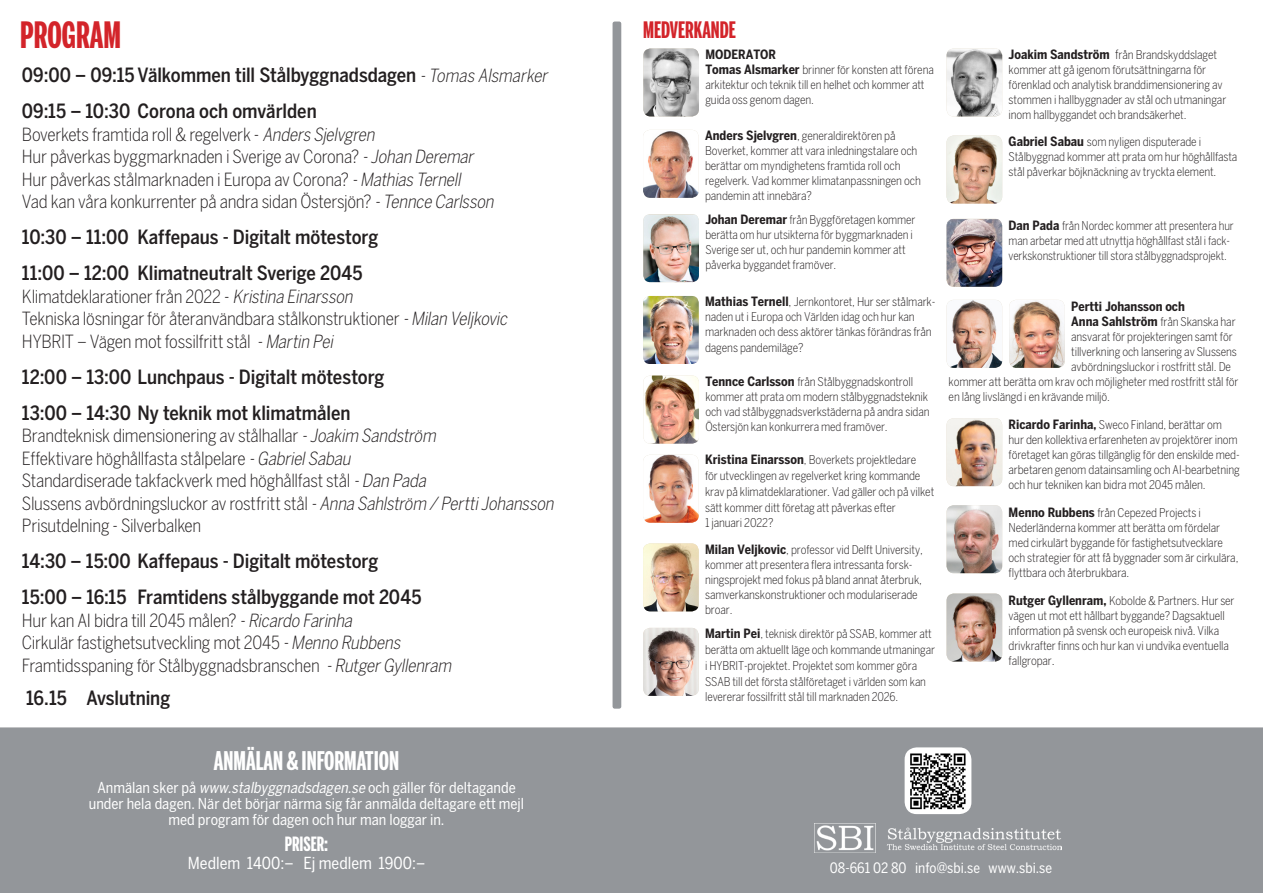
<style>
.page{position:relative;width:1263px;height:893px;background:#fff}
.page>*{position:absolute;margin:0;border:0;box-sizing:border-box;transform-origin:0 0}
.t1{font:700 36px "Benton Sans Extra Comp";color:#d3242a}
.t2{font:700 25.5px "Benton Sans Extra Comp";color:#fff}
.t3{font:700 22.5px "Benton Sans Extra Comp";color:#d3242a}
.t4{font:500 condensed 19.5px/36px "Benton Sans";color:#231f20}
.t5{font:700 19.5px "Benton Sans Extra Comp";color:#fff}
.t6{font:300 condensed 18px/22.5px "Benton Sans";letter-spacing:-.015em;color:#231f20}
.t7{font:condensed 16.5px "Benton Sans";color:#fff}
.t8{font:condensed 15px/15.8px "Benton Sans";color:#fff;text-align:center}
.t9{font:condensed 14.25px "Benton Sans";color:#fff}
.t10{font:700 condensed 12.75px "Benton Sans";color:#231f20}
.t11{font:300 condensed 12px/15px "Benton Sans";letter-spacing:-.01em;color:#231f20}
.s1{font-weight:300;font-style:italic;font-size:18px}
.s2{font-style:italic}
.s3{font-weight:700;font-size:12.75px}
.s4{font-size:12.75px}
.s5{font-weight:700}
</style>
<div class="page">
<div style="left:0;top:727px;width:1263px;height:166px;background:#93969a"></div>
<div style="left:613px;top:22px;width:7px;height:686px;background:#93969a;border-radius:2px"></div>
<div style="left:612px;top:22px;width:9px;height:687px;border:2px solid #93969a;border-radius:2px"></div>
<img style="left:643px;top:376px;width:56px;height:68px">
<img style="left:643px;top:628px;width:56px;height:68px">
<img style="left:946px;top:219px;width:56px;height:68px">
<img style="left:946px;top:418px;width:56px;height:68px">
<img style="left:946px;top:505px;width:56px;height:68px">
<img style="left:643px;top:130px;width:56px;height:68px">
<img style="left:1009px;top:300px;width:56px;height:68px">
<img style="left:946px;top:48px;width:56px;height:68px">
<img style="left:643px;top:455px;width:56px;height:68px">
<img style="left:905px;top:747px;width:66px;height:67px">
<img style="left:815px;top:823px;width:246px;height:30px">
<img style="left:643px;top:215px;width:56px;height:67px">
<img style="left:946px;top:593px;width:56px;height:68px">
<img style="left:946px;top:300px;width:56px;height:68px">
<img style="left:946px;top:136px;width:56px;height:68px">
<img style="left:643px;top:543px;width:56px;height:68px">
<img style="left:643px;top:296px;width:56px;height:68px">
<img style="left:643px;top:48px;width:56px;height:68px">
<h1 class="t1" style="left:20px;top:14px;width:102px">PROGRAM</h1>
<h3 class="t4" style="left:22px;top:57px;width:531px">09:00 – 09:15 Välkommen till Stålbyggnadsdagen <span class="s1">-Tomas Alsmarker<br></span>09:15 – 10:30 Corona och omvärlden</h3>
<p class="t6" style="left:22px;top:123px;width:477px">Boverkets framtida roll &amp; regelverk - <span class="s2">Anders Sjelvgren<br></span>Hur påverkas byggmarknaden i Sverige av Corona? <span class="s2">-Johan Deremar </span>Hur påverkas stålmarknaden i Europa av Corona? <span class="s2">-Mathias Ternell<br></span>Vad kan våra konkurrenter på andra sidan Östersjön? <span class="s2">-Tennce Carlsson</span></p>
<h3 class="t4" style="left:22px;top:219px;width:358px">10:30 – 11:00 Kaffepaus - Digitalt mötestorg<br>11:00 – 12:00 Klimatneutralt Sverige 2045</h3>
<h3 class="t6" style="left:22px;top:285px;width:490px">Klimatdeklarationer från 2022 - <span class="s2">Kristina Einarsson<br></span>Tekniska lösningar för återanvändbara stålkonstruktioner <span class="s2">-Milan Veljkovic<br></span>HYBRIT – Vägen mot fossilfritt stål <span class="s2">-Martin Pei</span></h3>
<h3 class="t4" style="left:22px;top:359px;width:364px">12:00 – 13:00 Lunchpaus - Digitalt mötestorg<br>13:00 – 14:30 Ny teknik mot klimatmålen</h3>
<p class="t6" style="left:22px;top:424px;width:537px">Brandteknisk dimensionering av stålhallar <span class="s2">-Joakim Sandström<br></span>Effektivare höghållfasta stålpelare <span class="s2">-GabrielSabau<br></span>Standardiserade takfackverk med höghållfast stål <span class="s2">-Dan Pada<br></span>Slussens avbördningsluckor av rostfritt stål <span class="s2">-Anna Sahlström / PerttiJohansson </span>Prisutdelning - Silverbalken</p>
<h3 class="t4" style="left:22px;top:543px;width:401px">14:30 – 15:00 Kaffepaus - Digitalt mötestorg<br>15:00 – 16:15 Framtidens stålbyggande mot 2045</h3>
<h3 class="t6" style="left:22px;top:609px;width:434px">Hur kan AI bidra till 2045 målen? <span class="s2">-Ricardo Farinha<br></span>Cirkulär fastighetsutveckling mot 2045 <span class="s2">-Menno Rubbens<br></span>Framtidsspaning för Stålbyggnadsbranschen <span class="s2">-RutgerGyllenram</span></h3>
<h3 class="t4" style="left:26px;top:680px;width:146px">16.15 Avslutning</h3>
<h2 class="t2" style="left:214px;top:746px;width:187px">ANMÄLAN &amp; INFORMATION</h2>
<p class="t8" style="left:89px;top:780px;width:437px">Anmälan sker på <span class="s2">www.stalbyggnadsdagen.se</span> och gäller för deltagande under hela dagen. När det börjar närma sig får anmälda deltagare ett mejl med program för dagen och hur man loggar in.</p>
<h3 class="t3" style="left:643px;top:17px;width:94px">MEDVERKANDE</h3>
<p class="t10" style="left:705px;top:46px;width:72px">MODERATOR</p>
<p class="t11" style="left:705px;top:62px;width:230px"><span class="s3">Tomas Alsmarker</span> brinner för konsten att förena arkitektur och teknik till en helhet och kommer att guida oss genom dagen.</p>
<p class="t11" style="left:705px;top:128px;width:217px"><span class="s3">Anders Sjelvgren</span>, generaldirektören på Boverket, kommer att vara inledningstalare och berättar om myndighetens framtida roll och regelverk. Vad kommer klimatanpassningen och pandemin att innebära?</p>
<p class="t11" style="left:705px;top:212px;width:212px"><span class="s3">Johan Deremar</span> från Byggföretagen kommer berätta om hur utsikterna för byggmarknaden i Sverige ser ut, och hur pandemin kommer att påverka byggandet framöver.</p>
<p class="t11" style="left:705px;top:294px;width:232px"><span class="s3">Mathias Ternell</span><span class="s4">,</span> Jernkontoret, Hur ser stålmark&shy;naden ut i Europa och Världen idag och hur kan marknaden och dess aktörer tänkas förändras från dagens pandemiläge?</p>
<p class="t11" style="left:705px;top:374px;width:226px"><span class="s3">Tennce Carlsson</span> från Stålbyggnadskontroll kommer att prata om modern stålbyggnadsteknik och vad stålbyggnadsverkstäderna på andra sidan Östersjön kan konkurrera med framöver.</p>
<p class="t11" style="left:705px;top:452px;width:231px;line-height:15.8px"><span class="s3">Kristina Einarsson</span>, Boverkets projektledare<br>för utvecklingen av regelverket kring kommande krav på klimatdeklarationer. Vad gäller och på vilket sätt kommer ditt företag att påverkas efter<br>1 januari 2022?</p>
<p class="t11" style="left:705px;top:542px;width:219px"><span class="s3">Milan Veljkovic</span>, professor vid Delft University, kommer att presentera flera intressanta forsk&shy;ningsprojekt med fokus på bland annat återbruk, samverkanskonstruktioner och modulariserade broar.</p>
<p class="t11" style="left:705px;top:626px;width:231px;line-height:15.8px"><span class="s3">Martin Pei</span>, teknisk direktör på SSAB, kommer att berätta om aktuellt läge och kommande utmaningar i HYBRIT-projektet. Projektet som kommer göra SSAB till det första stålföretaget i världen som kan levererar fossilfritt stål till marknaden 2026.</p>
<p class="t11" style="left:1008px;top:47px;width:219px"><span class="s3">Joakim Sandström</span> <span class="s4">f</span>rån Brandskyddslaget kommer att gå igenom förutsättningarna för förenklad och analytisk branddimensionering av stommen i hallbyggnader av stål och utmaningar inom hallbyggandet och brandsäkerhet.</p>
<p class="t11" style="left:1008px;top:134px;width:230px"><span class="s3">Gabriel Sabau</span> som nyligen disputerade i<br>Stålbyggnad kommer att prata om hur höghållfasta stål påverkar böjknäckning av tryckta element.</p>
<p class="t11" style="left:1008px;top:218px;width:227px"><span class="s3">Dan Pada</span> från Nordec kommer att presentera hur man arbetar med att utnyttja höghållfast stål i fack&shy;verkskonstruktioner till stora stålbyggnadsprojekt.</p>
<p class="t10" style="left:1071px;top:299px;width:115px">Pertti Johansson och</p>
<p class="t11" style="left:1071px;top:314px;width:166px"><span class="s3">Anna Sahlström</span> från Skanska har</p>
<p class="t11" style="left:1071px;top:329px;width:163px">ansvarat för projekteringen samt för</p>
<p class="t11" style="left:1071px;top:344px;width:167px">tillverkning och lansering av Slussens</p>
<p class="t11" style="left:1071px;top:359px;width:161px">avbördningsluckor i rostfritt stål. De</p>
<p class="t11" style="left:949px;top:374px;width:291px">kommer att berätta om krav och möjligheter med rostfritt stål för</p>
<p class="t11" style="left:949px;top:389px;width:163px">en lång livslängd i en krävande miljö.</p>
<p class="t11" style="left:1008px;top:417px;width:233px"><span class="s3">Ricardo Farinha</span><span class="s5">,</span> Sweco Finland, berättar om hur den kollektiva erfarenheten av projektörer inom företaget kan göras tillgänglig för den enskilde med&shy;arbetaren genom datainsamling och AI-bearbetning och hur tekniken kan bidra mot 2045 målen.</p>
<p class="t11" style="left:1008px;top:505px;width:231px"><span class="s3">Menno Rubbens</span> från Cepezed Projects i Nederländerna kommer att berätta om fördelar med cirkulärt byggande för fastighetsutvecklare och strategier för att få byggnader som är cirkulära, flyttbara och återbrukbara.</p>
<p class="t11" style="left:1008px;top:593px;width:228px"><span class="s3">Rutger Gyllenram,</span> Kobolde &amp; Partners. Hur ser vägen ut mot ett hållbart byggande? Dagsaktuell information på svensk och europeisk nivå. Vilka drivkrafter finns och hur kan vi undvika eventuella fallgropar<span class="s4">.</span></p>
<h3 class="t5" style="left:285px;top:833px;width:45px">PRISER:</h3>
<h3 class="t7" style="left:188px;top:853px;width:239px">Medlem 1400:– Ej medlem 1900:–</h3>
<p class="t9" style="left:830px;top:859px;width:224px">08-661 02 80 info@sbi.se www.sbi.se</p>
</div>
